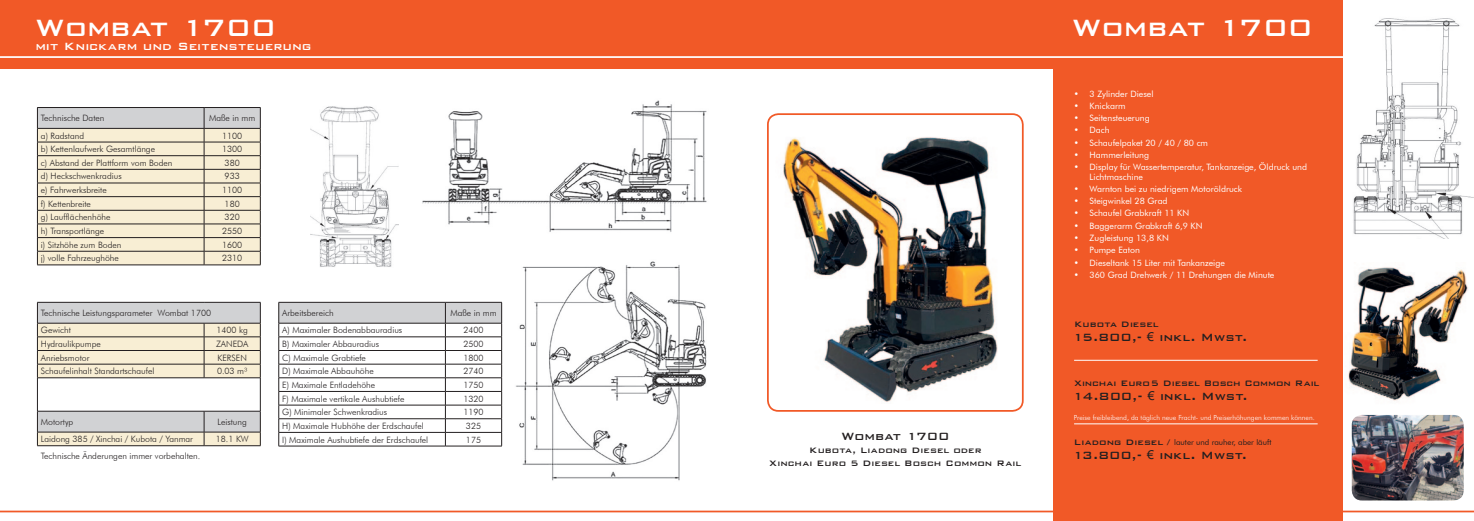
<style>
.page{position:relative;width:1474px;height:521px;background:#fff}
.page>*{position:absolute;margin:0;border:0;box-sizing:border-box;transform-origin:0 0}
.t1{font:500 31.5px "Bank Gothic BT";letter-spacing:-.005em;color:#fff}
.t2{font:500 14px "Bank Gothic BT";letter-spacing:.015em;color:#231f20}
.t3{font:500 14px "Bank Gothic BT";letter-spacing:.01em;color:#fff}
.t4{font:500 10.5px/12.6px "Bank Gothic BT";color:#231f20;text-align:center}
.t5{font:300 8.75px/17.2px "Futura BT";color:#231f20}
.t6{font:8.75px/9.6px "Futura BT";color:#fff}
.t7{font:7.88px "Futura BT";color:#231f20}
.t8{font:300 7px "Futura BT";color:#fff}
.s1{font-family:"Arial";font-weight:400;font-size:12.25px}
.s2{font-family:"Bank Gothic BT";font-weight:500;font-size:10.5px}
</style>
<div class="page">
<img style="left:1342px;top:10px;width:131px;height:228px">
<img style="left:1351px;top:415px;width:112px;height:85px">
<img style="left:1348px;top:267px;width:120px;height:134px">
<div style="left:1053px;top:0;width:289px;height:521px;background:#f15927"></div>
<div style="left:0;top:0;width:1342px;height:68px;background:#f15927"></div>
<hr style="left:0;top:56px;width:1352px;height:2px;background:#fff">
<hr style="left:0;top:511px;width:1473px;height:1px;background:#f15927">
<img style="left:486px;top:261px;width:221px;height:220px">
<svg style="left:278px;top:302px;width:224px;height:144px"></svg>
<hr style="left:278px;top:446px;width:167px;height:1px;background:#231f20">
<hr style="left:445px;top:446px;width:57px;height:1px;background:#231f20">
<hr style="left:1074px;top:360px;width:243px;height:1px;background:#fff">
<hr style="left:1074px;top:423px;width:243px;height:1px;background:#fff">
<img style="left:783px;top:137px;width:215px;height:265px">
<div style="left:767px;top:113px;width:256px;height:299px;border:2px solid #f15927;border-radius:10px"></div>
<img style="left:422px;top:100px;width:285px;height:132px">
<img style="left:311px;top:106px;width:88px;height:161px">
<svg style="left:338px;top:214px;width:36px;height:8px"></svg>
<svg style="left:37px;top:107px;width:224px;height:158px"></svg>
<hr style="left:37px;top:265px;width:167px;height:1px;background:#231f20">
<hr style="left:204px;top:265px;width:56px;height:1px;background:#231f20">
<svg style="left:37px;top:302px;width:224px;height:143px"></svg>
<hr style="left:37px;top:445px;width:167px;height:1px;background:#231f20">
<hr style="left:204px;top:445px;width:56px;height:1px;background:#231f20">
<h1 class="t1" style="left:35px;top:11px;width:242px">Wombat 1700</h1>
<h2 class="t3" style="left:35px;top:39px;width:278px">mit Knickarm und Seitensteuerung</h2>
<p class="t5" style="left:41px;top:109px;width:65px">Technische Daten</p>
<p class="t5" style="left:209px;top:109px;width:48px">Maße in mm</p>
<p class="t5" style="left:41px;top:127px;width:45px">a) Radstand</p>
<p class="t5" style="left:222px;top:127px;width:22px">1100</p>
<p class="t5" style="left:41px;top:140px;width:116px">b) Kettenlaufwerk Gesamtlänge</p>
<p class="t5" style="left:222px;top:140px;width:22px">1300</p>
<p class="t5" style="left:41px;top:154px;width:133px">c) Abstand der Plattform vom Boden</p>
<p class="t5" style="left:225px;top:154px;width:17px">380</p>
<p class="t5" style="left:41px;top:168px;width:82px">d) Heckschwenkradius</p>
<p class="t5" style="left:225px;top:168px;width:17px">933</p>
<p class="t5" style="left:41px;top:181px;width:67px">e) Fahrwerksbreite</p>
<p class="t5" style="left:222px;top:181px;width:22px">1100</p>
<p class="t5" style="left:41px;top:195px;width:52px">f) Kettenbreite</p>
<p class="t5" style="left:225px;top:195px;width:17px">180</p>
<p class="t5" style="left:41px;top:209px;width:71px">g) Laufflächenhöhe</p>
<p class="t5" style="left:225px;top:209px;width:17px">320</p>
<p class="t5" style="left:41px;top:222px;width:65px">h) Transportlänge</p>
<p class="t5" style="left:222px;top:222px;width:22px">2550</p>
<p class="t5" style="left:41px;top:236px;width:82px">i) Sitzhöhe zum Boden</p>
<p class="t5" style="left:222px;top:236px;width:22px">1600</p>
<p class="t5" style="left:41px;top:250px;width:79px">j) volle Fahrzeughöhe</p>
<p class="t5" style="left:222px;top:250px;width:22px">2310</p>
<p class="t5" style="left:41px;top:304px;width:172px">Technische Leistungsparameter Wombat 1700<br>Gewicht</p>
<p class="t5" style="left:216px;top:321px;width:33px">1400 kg</p>
<p class="t5" style="left:41px;top:335px;width:61px">Hydraulikpumpe</p>
<p class="t5" style="left:216px;top:335px;width:34px">ZANEDA</p>
<p class="t5" style="left:41px;top:349px;width:50px">Anriebsmotor</p>
<p class="t5" style="left:217px;top:349px;width:31px">KERSEN</p>
<p class="t5" style="left:41px;top:362px;width:115px">Schaufelinhalt Standartschaufel</p>
<p class="t5" style="left:217px;top:362px;width:32px">0.03 m³</p>
<p class="t5" style="left:41px;top:413px;width:34px">Motortyp</p>
<p class="t5" style="left:217px;top:413px;width:31px">Leistung</p>
<p class="t5" style="left:41px;top:430px;width:154px">Laidong 385 / Xinchai / Kubota / Yanmar</p>
<p class="t5" style="left:216px;top:430px;width:34px">18.1 KW</p>
<p class="t5" style="left:41px;top:447px;width:161px">Technische Änderungen immer vorbehalten.</p>
<p class="t5" style="left:282px;top:304px;width:53px">Arbeitsbereich</p>
<p class="t5" style="left:450px;top:304px;width:48px">Maße in mm</p>
<p class="t5" style="left:282px;top:321px;width:122px">A) Maximaler Bodenabbauradius</p>
<p class="t5" style="left:463px;top:321px;width:22px">2400</p>
<p class="t5" style="left:282px;top:335px;width:98px">B) Maximaler Abbauradius</p>
<p class="t5" style="left:463px;top:335px;width:22px">2500</p>
<p class="t5" style="left:282px;top:349px;width:85px">C) Maximale Grabtiefe</p>
<p class="t5" style="left:463px;top:349px;width:22px">1800</p>
<p class="t5" style="left:282px;top:362px;width:93px">D) Maximale Abbauhöhe</p>
<p class="t5" style="left:463px;top:362px;width:22px">2740</p>
<p class="t5" style="left:282px;top:376px;width:94px">E) Maximale Entladehöhe</p>
<p class="t5" style="left:463px;top:376px;width:22px">1750</p>
<p class="t5" style="left:282px;top:390px;width:124px">F) Maximale vertikale Aushubtiefe</p>
<p class="t5" style="left:463px;top:390px;width:22px">1320</p>
<p class="t5" style="left:282px;top:403px;width:106px">G) Minimaler Schwenkradius</p>
<p class="t5" style="left:463px;top:403px;width:22px">1190</p>
<p class="t5" style="left:282px;top:417px;width:143px">H) Maximale Hubhöhe der Erdschaufel</p>
<p class="t5" style="left:466px;top:417px;width:17px">325</p>
<p class="t5" style="left:282px;top:431px;width:148px">I) Maximale Aushubtiefe der Erdschaufel</p>
<p class="t5" style="left:466px;top:431px;width:17px">175</p>
<h2 class="t2" style="left:841px;top:429px;width:109px">Wombat 1700</h2>
<p class="t4" style="left:769px;top:443px;width:253px">Kubota, Liadong Diesel oder<br>Xinchai Euro 5 Diesel Bosch Common Rail</p>
<h1 class="t1" style="left:1072px;top:11px;width:242px">Wombat 1700</h1>
<p class="t6" style="left:1073px;top:89px;width:81px">• 3 Zylinder Diesel</p>
<p class="t6" style="left:1073px;top:101px;width:53px">• Knickarm</p>
<p class="t6" style="left:1073px;top:113px;width:77px">• Seitensteuerung</p>
<p class="t6" style="left:1073px;top:125px;width:37px">• Dach</p>
<p class="t6" style="left:1073px;top:138px;width:136px">• Schaufelpaket 20 / 40 / 80 cm</p>
<p class="t6" style="left:1073px;top:150px;width:77px">• Hammerleitung</p>
<p class="t6" style="left:1089px;top:162px;width:219px;text-indent:-16px">• Display für Wassertemperatur, Tankanzeige, Öldruck und<br>Lichtmaschine</p>
<p class="t6" style="left:1073px;top:184px;width:170px">• Warnton bei zu niedrigem Motoröldruck</p>
<p class="t6" style="left:1073px;top:196px;width:95px">• Steigwinkel 28 Grad</p>
<p class="t6" style="left:1073px;top:208px;width:117px">• Schaufel Grabkraft 11 KN</p>
<p class="t6" style="left:1073px;top:221px;width:130px">• Baggerarm Grabkraft 6,9 KN</p>
<p class="t6" style="left:1073px;top:233px;width:96px">• Zugleistung 13,8 KN</p>
<p class="t6" style="left:1073px;top:245px;width:68px">• Pumpe Eaton</p>
<p class="t6" style="left:1073px;top:257px;width:153px">• Dieseltank 15 Liter mit Tankanzeige</p>
<p class="t6" style="left:1073px;top:270px;width:202px">• 360 Grad Drehwerk / 11 Drehungen die Minute</p>
<p class="t4" style="left:1074px;top:318px;width:86px">Kubota Diesel</p>
<h2 class="t2" style="left:1072px;top:330px;width:176px">15.800,- <span class="s1">€</span> inkl. Mwst.</h2>
<p class="t4" style="left:1074px;top:377px;width:247px">Xinchai Euro5 Diesel Bosch Common Rail</p>
<h2 class="t2" style="left:1072px;top:389px;width:176px">14.800,- <span class="s1">€</span> inkl. Mwst.</h2>
<p class="t7" style="left:1073px;top:437px;width:199px"><span class="s2">Liadong Diesel /</span> lauter und rauher, aber läuft</p>
<h2 class="t2" style="left:1072px;top:447px;width:176px">13.800,- <span class="s1">€</span> inkl. Mwst.</h2>
<p class="t8" style="left:1073px;top:413px;width:242px">Preise freibleibend, da täglich neue Fracht- und Preiserhöhungen kommen können.</p>
</div>
